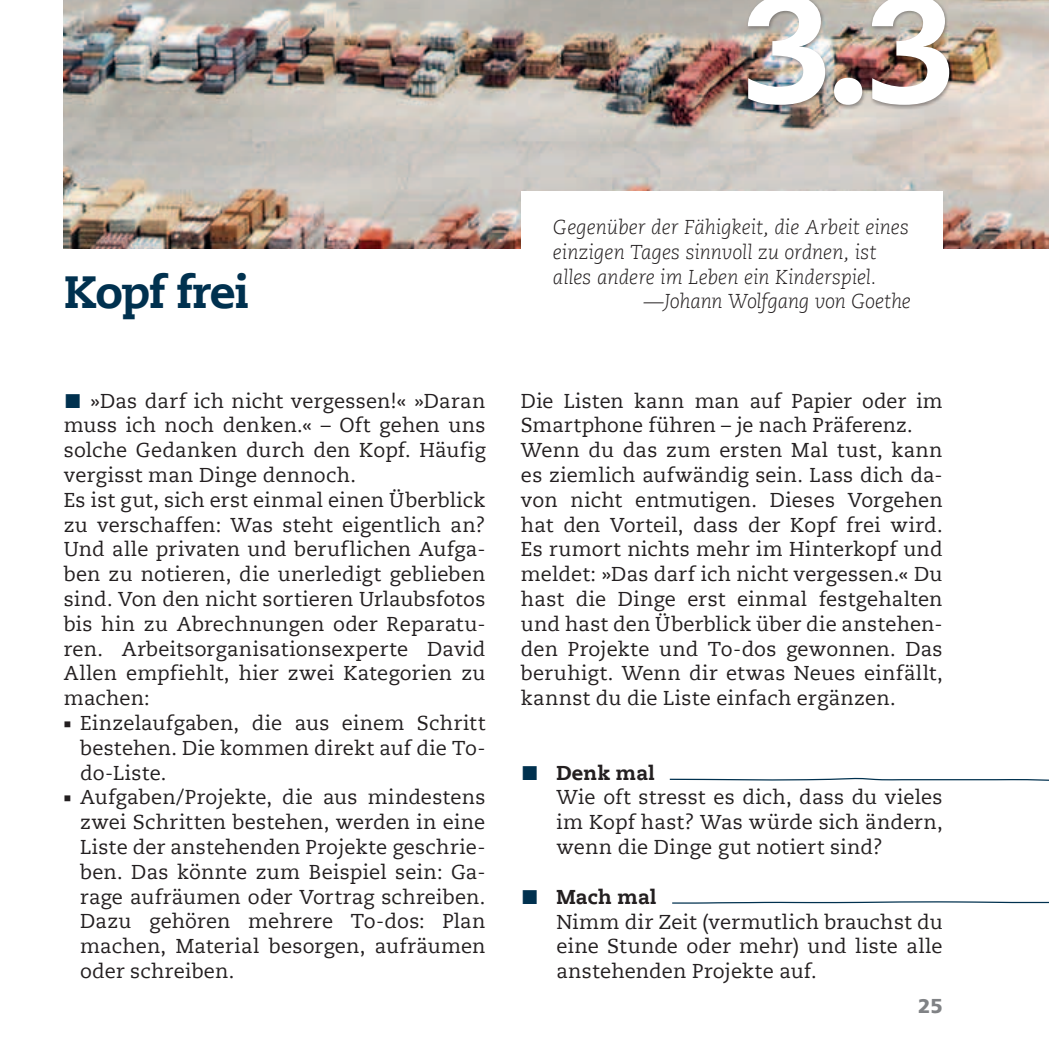
<style>
.page{position:relative;width:1049px;height:1049px;background:#fff}
.page>*{position:absolute;margin:0;border:0;box-sizing:border-box;transform-origin:0 0}
.t1{font:800 150px "Caecilia LT";color:#fff}
.t2{font:800 45px "Caecilia LT";letter-spacing:-.025em;color:#00314f}
.t3{font:20px/24.8px "Caecilia LT";letter-spacing:.01em;color:#231f20}
.t4{font:italic 300 20px "Caecilia LT";letter-spacing:-.005em;color:#231f20}
.t5{font:900 20px "Frutiger LT";color:#808285}
.s1{font-family:"Arial";font-size:30px;color:#00314f}
.s2{font-weight:800}
</style>
<div class="page">
<img style="left:64px;top:0;width:985px;height:248px">
<div style="left:746px;top:0;width:207px;height:109px;background:#231f20;opacity:.4"></div>
<div style="left:521px;top:191px;width:422px;height:117px;background:#fff"></div>
<svg style="left:669px;top:777px;width:380px;height:4px"></svg>
<svg style="left:672px;top:901px;width:377px;height:3px"></svg>
<h1 class="t1" style="left:744px;top:-43px;width:214px">3.3</h1>
<h2 class="t2" style="left:64px;top:265px;width:187px">Kopf frei</h2>
<p class="t3" style="left:64px;top:389px;width:423px"><span class="s1">■</span> »Das darf ich nicht vergessen!« »Daran muss ich noch denken.« – Oft gehen uns solche Gedanken durch den Kopf. Häufig vergisst man Dinge dennoch.<br>Es ist gut, sich erst einmal einen Überblick zu verschaffen: Was steht eigentlich an?<br>Und alle privaten und beruflichen Aufga&shy;ben zu notieren, die unerledigt geblieben sind. Von den nicht sortieren Urlaubsfotos bis hin zu Abrechnungen oder Reparatu&shy;ren. Arbeitsorganisationsexperte David Allen empfiehlt, hier zwei Kategorien zu machen:</p>
<p class="t3" style="left:80px;top:711px;width:407px;text-align:justify;text-indent:-16px">■ Einzelaufgaben, die aus einem Schritt bestehen. Die kommen direkt auf die To&shy;do-Liste.</p>
<p class="t3" style="left:80px;top:785px;width:407px;text-align:justify;text-indent:-16px">■ Aufgaben/Projekte, die aus mindestens zwei Schritten bestehen, werden in eine Liste der anstehenden Projekte geschrie&shy;ben. Das könnte zum Beispiel sein: Ga&shy;rage aufräumen oder Vortrag schreiben.<br>Dazu gehören mehrere To-dos: Plan machen, Material besorgen, aufräumen oder schreiben.</p>
<p class="t4" style="left:553px;top:216px;width:358px">Gegenüber der Fähigkeit, die Arbeit eines</p>
<p class="t4" style="left:553px;top:240px;width:325px">einzigen Tages sinnvoll zu ordnen, ist</p>
<p class="t4" style="left:553px;top:265px;width:325px">alles andere im Leben ein Kinderspiel.</p>
<p class="t4" style="left:644px;top:290px;width:268px">—Johann Wolfgang von Goethe</p>
<p class="t3" style="left:521px;top:389px;width:423px">Die Listen kann man auf Papier oder im Smartphone führen – je nach Präferenz.<br>Wenn du das zum ersten Mal tust, kann es ziemlich aufwändig sein. Lass dich da&shy;von nicht entmutigen. Dieses Vorgehen hat den Vorteil, dass der Kopf frei wird.<br>Es rumort nichts mehr im Hinterkopf und meldet: »Das darf ich nicht vergessen.« Du hast die Dinge erst einmal festgehalten und hast den Überblick über die anstehen&shy;den Projekte und To-dos gewonnen. Das beruhigt. Wenn dir etwas Neues einfällt, kannst du die Liste einfach ergänzen.</p>
<p class="t3" style="left:556px;top:761px;width:388px;text-indent:-35px"><span class="s1">■</span> <span class="s2">Denk mal<br></span>Wie oft stresst es dich, dass du vieles im Kopf hast? Was würde sich ändern, wenn die Dinge gut notiert sind?</p>
<p class="t3" style="left:556px;top:885px;width:388px;text-indent:-35px"><span class="s1">■</span> <span class="s2">Mach mal<br></span>Nimm dir Zeit (vermutlich brauchst du eine Stunde oder mehr) und liste alle anstehenden Projekte auf.</p>
<p class="t5" style="left:918px;top:994px;width:26px">25</p>
</div>
